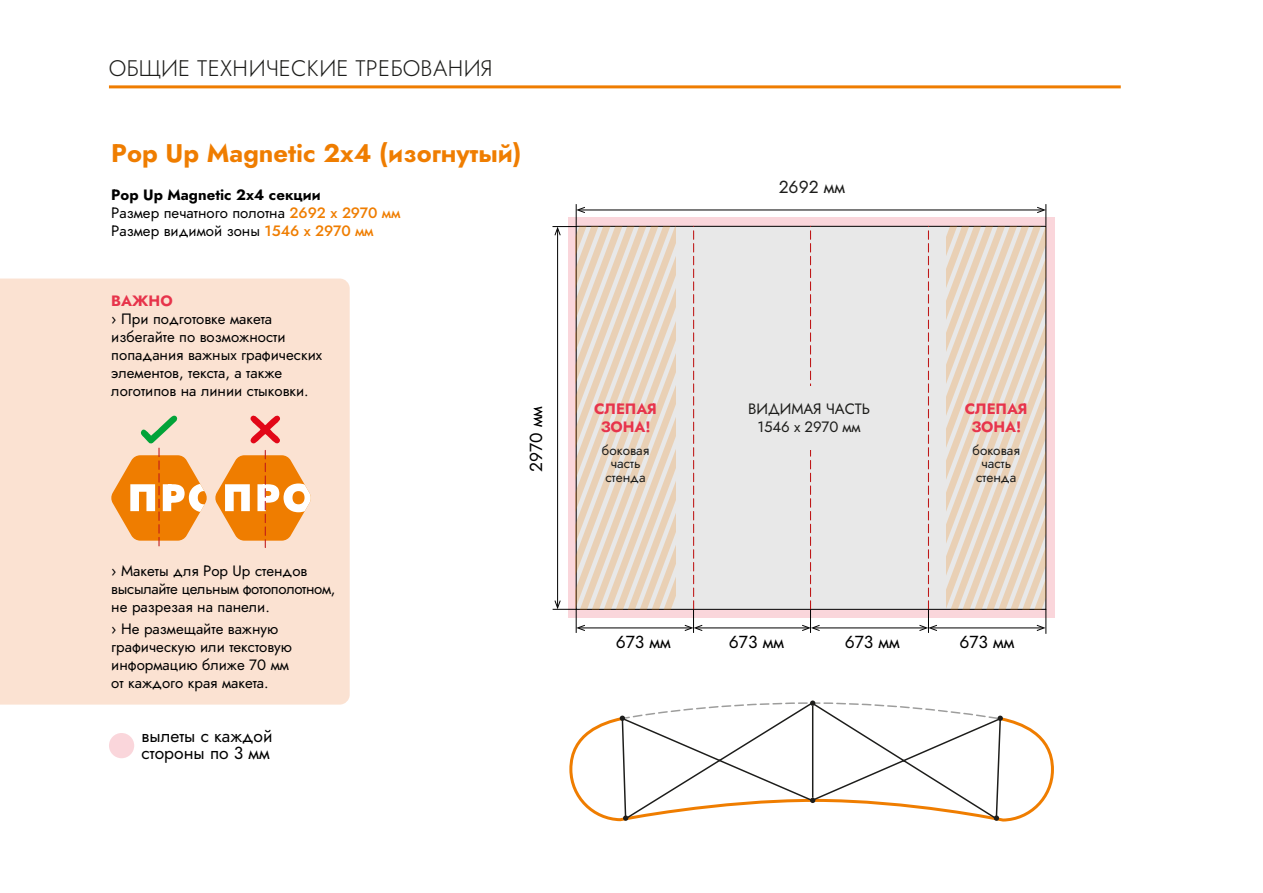
<style>
.page{position:relative;width:1263px;height:893px;background:#fff}
.page>*{position:absolute;margin:0;border:0;box-sizing:border-box;transform-origin:0 0}
.t1{font:700 25.5px "Jost";color:#ef7d00}
.t2{font:300 22.5px "Jost";color:#1d1d1b}
.t3{font:17.4px/16.5px "Jost";color:#000}
.t4{font:17.4px "Jost";color:#1d1d1b}
.t5{font:15px/18px "Jost";color:#000}
.t6{font:15px/18px "Jost";letter-spacing:-.01em;color:#1d1d1b;text-align:center}
.t7{font:700 15px/18px "Jost";letter-spacing:-.01em;color:#e7344c;text-align:center}
.t8{font:700 15px "Jost";color:#e7344b}
.t9{font:13.5px/13.5px "Jost";color:#1d1d1b;text-align:center}
.s1{font-weight:700}
.s2{font-weight:500;color:#ef7d00}
</style>
<div class="page">
<svg style="left:675px;top:218px;width:379px;height:400px;background:#f2cfd4"></svg>
<div style="left:576px;top:226px;width:470px;height:384px;background:#e8e8e8;border:1px solid #000"></div>
<hr style="left:109px;top:85px;width:1012px;height:3px;background:#ef7d00">
<hr style="left:579px;top:627px;width:112px;height:1px;background:#000">
<hr style="left:579px;top:209px;width:464px;height:1px;background:#000">
<svg style="left:570px;top:717px;width:483px;height:105px"></svg>
<svg style="left:620px;top:721px;width:382px;height:100px"></svg>
<svg style="left:810px;top:798px;width:5px;height:5px"></svg>
<svg style="left:623px;top:815px;width:5px;height:6px"></svg>
<svg style="left:619px;top:700px;width:385px;height:21px"></svg>
<svg style="left:994px;top:815px;width:5px;height:6px"></svg>
<hr style="left:696px;top:627px;width:112px;height:1px;background:#000">
<svg style="left:685px;top:226px;width:17px;height:407px"></svg>
<hr style="left:814px;top:627px;width:111px;height:1px;background:#000">
<svg style="left:802px;top:226px;width:18px;height:407px"></svg>
<hr style="left:931px;top:627px;width:112px;height:1px;background:#000">
<svg style="left:919px;top:226px;width:18px;height:407px"></svg>
<svg style="left:552px;top:204px;width:123px;height:429px"></svg>
<svg style="left:946px;top:204px;width:100px;height:430px"></svg>
<hr style="left:812px;top:706px;width:1px;height:92px;background:#1d1d1b">
<div style="left:731px;top:386px;width:158px;height:64px;background:#e8e8e8"></div>
<div style="left:0;top:279px;width:350px;height:426px;background:#fbe2d2"></div>
<svg style="left:111px;top:415px;width:96px;height:133px;background:#f0b97e"></svg>
<svg style="left:215px;top:413px;width:96px;height:135px;background:#f6b781"></svg>
<div style="left:109px;top:733px;width:25px;height:25px;background:#fad6db;border-radius:50%"></div>
<h2 class="t2" style="left:109px;top:53px;width:385px">ОБЩИЕ ТЕХНИЧЕСКИЕ ТРЕБОВАНИЯ</h2>
<h1 class="t1" style="left:111px;top:136px;width:412px">Pop Up Magnetic 2х4 (изогнутый)</h1>
<p class="t5" style="left:111px;top:186px;width:291px"><span class="s1">Pop Up Magnetic 2х4 секции<br></span>Размер печатного полотна <span class="s2">2692 х 2970 мм<br></span>Размер видимой зоны <span class="s2">1546 x 2970 мм</span></p>
<p class="t8" style="left:111px;top:290px;width:63px">ВАЖНО</p>
<p class="t5" style="left:111px;top:309px;width:212px">› При подготовке макета избегайте по возможности попадания важных графических элементов, текста, а также логотипов на линии стыковки.</p>
<p class="t3" style="left:528px;top:472px;width:67px;rotate:-90deg">2970 мм</p>
<p class="t5" style="left:111px;top:561px;width:226px">› Макеты для Pop Uр стендов высылайте цельным фотополотном, не разрезая на панели.</p>
<p class="t5" style="left:111px;top:620px;width:182px">› Не размещайте важную графическую или текстовую информацию ближе 70 мм от каждого края макета.</p>
<p class="t3" style="left:142px;top:728px;width:132px">вылеты с каждой стороны по 3 мм</p>
<p class="t7" style="left:594px;top:400px;width:64px">СЛЕПАЯ<br>ЗОНА!</p>
<p class="t9" style="left:602px;top:443px;width:49px">боковая часть стенда</p>
<p class="t4" style="left:779px;top:175px;width:68px">2692 мм</p>
<p class="t6" style="left:748px;top:400px;width:123px">ВИДИМАЯ ЧАСТЬ<br>1546 х 2970 мм</p>
<p class="t7" style="left:965px;top:400px;width:64px">СЛЕПАЯ<br>ЗОНА!</p>
<p class="t9" style="left:973px;top:443px;width:49px">боковая часть стенда</p>
<p class="t3" style="left:616px;top:634px;width:57px">673 мм</p>
<p class="t3" style="left:729px;top:634px;width:57px">673 мм</p>
<p class="t3" style="left:845px;top:634px;width:57px">673 мм</p>
<p class="t3" style="left:959px;top:634px;width:57px">673 мм</p>
</div>
